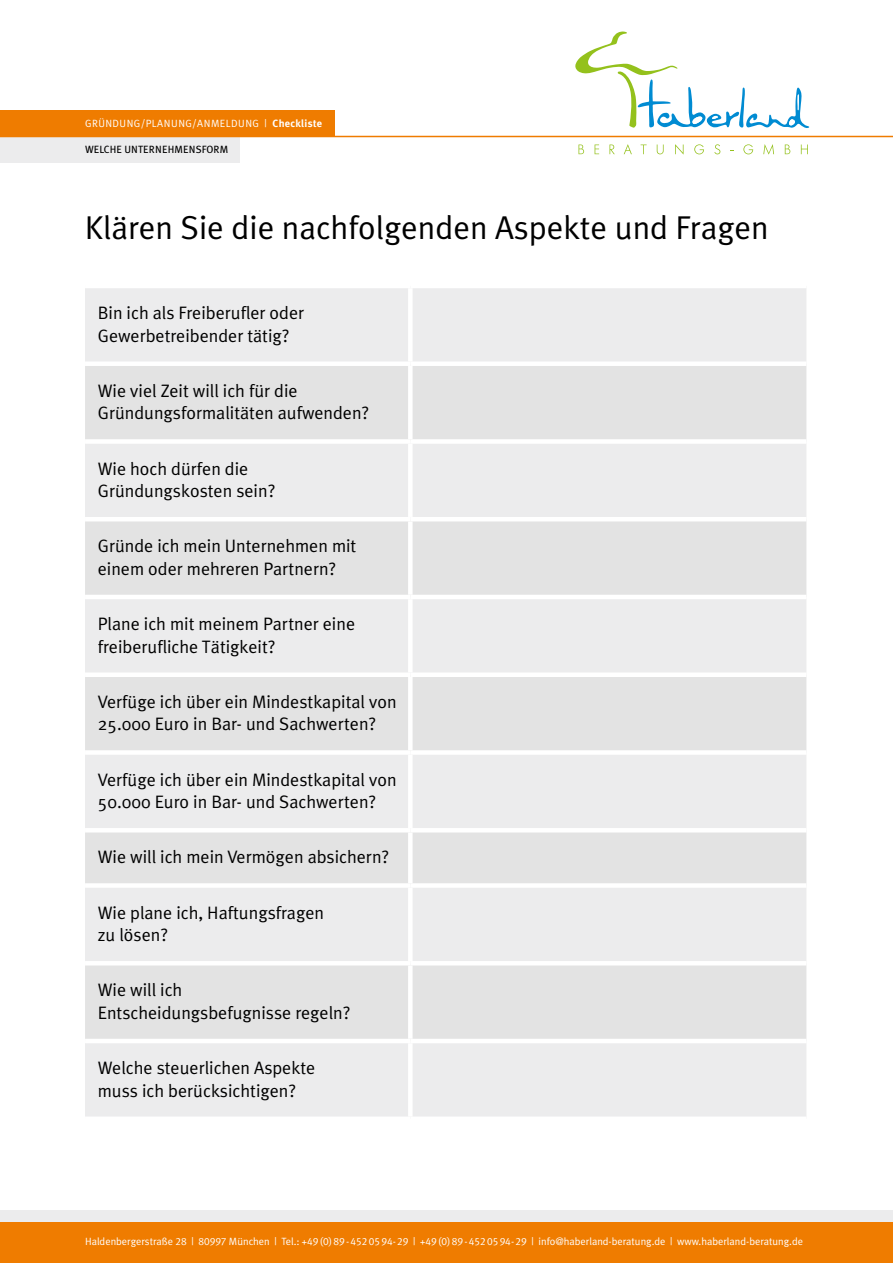
<style>
.page{position:relative;width:893px;height:1263px;background:#fff}
.page>*{position:absolute;margin:0;border:0;box-sizing:border-box;transform-origin:0 0}
.t1{font:33px "Meta Plus Normal";color:#000}
.t2{font:18px/22.5px "Meta Plus Normal";color:#000}
.t3{font:10.5px "Meta Plus Normal";color:#fff}
.t4{font:10.5px "Meta Plus Normal";letter-spacing:.045em;color:#fff}
.t5{font:10.5px "Meta Plus";letter-spacing:.015em;color:#000}
.s1{font-family:"Meta Plus";font-weight:700}
.s2{font-family:"Meta Plus Normal Caps"}
</style>
<div class="page">
<div style="left:0;top:137px;width:239px;height:26px;background:#ececed"></div>
<svg style="left:575px;top:31px;width:234px;height:97px"></svg>
<svg style="left:578px;top:145px;width:6px;height:9px"></svg>
<svg style="left:595px;top:145px;width:4px;height:9px"></svg>
<svg style="left:609px;top:145px;width:6px;height:9px"></svg>
<svg style="left:624px;top:144px;width:8px;height:10px"></svg>
<svg style="left:641px;top:145px;width:6px;height:9px"></svg>
<svg style="left:657px;top:145px;width:7px;height:9px"></svg>
<svg style="left:675px;top:144px;width:8px;height:10px"></svg>
<svg style="left:694px;top:144px;width:10px;height:10px"></svg>
<svg style="left:714px;top:144px;width:6px;height:10px"></svg>
<svg style="left:743px;top:144px;width:10px;height:10px"></svg>
<svg style="left:763px;top:144px;width:11px;height:10px"></svg>
<svg style="left:785px;top:145px;width:5px;height:9px"></svg>
<svg style="left:801px;top:145px;width:7px;height:9px"></svg>
<hr style="left:0;top:136px;width:893px;height:1px;background:#ef7c00">
<div style="left:85px;top:288px;width:721px;height:828px;background:#ececed"></div>
<svg style="left:85px;top:366px;width:721px;height:673px;background:#e7e7e7"></svg>
<div style="left:408px;top:288px;width:5px;height:73px;background:#fff"></div>
<div style="left:85px;top:361px;width:325px;height:5px;background:#fff"></div>
<div style="left:410px;top:361px;width:396px;height:5px;background:#fff"></div>
<div style="left:408px;top:366px;width:5px;height:73px;background:#fff"></div>
<div style="left:85px;top:439px;width:325px;height:5px;background:#fff"></div>
<div style="left:410px;top:439px;width:396px;height:5px;background:#fff"></div>
<div style="left:408px;top:444px;width:5px;height:73px;background:#fff"></div>
<hr style="left:85px;top:517px;width:325px;height:4px;background:#fff">
<hr style="left:410px;top:517px;width:396px;height:4px;background:#fff">
<div style="left:408px;top:521px;width:5px;height:74px;background:#fff"></div>
<hr style="left:85px;top:595px;width:325px;height:4px;background:#fff">
<hr style="left:410px;top:595px;width:396px;height:4px;background:#fff">
<div style="left:408px;top:599px;width:5px;height:73px;background:#fff"></div>
<div style="left:85px;top:672px;width:325px;height:5px;background:#fff"></div>
<div style="left:410px;top:672px;width:396px;height:5px;background:#fff"></div>
<div style="left:408px;top:677px;width:5px;height:73px;background:#fff"></div>
<div style="left:85px;top:750px;width:325px;height:5px;background:#fff"></div>
<div style="left:410px;top:750px;width:396px;height:5px;background:#fff"></div>
<div style="left:408px;top:755px;width:5px;height:73px;background:#fff"></div>
<hr style="left:85px;top:828px;width:325px;height:4px;background:#fff">
<hr style="left:410px;top:828px;width:396px;height:4px;background:#fff">
<div style="left:408px;top:832px;width:5px;height:51px;background:#fff"></div>
<div style="left:85px;top:883px;width:325px;height:5px;background:#fff"></div>
<div style="left:410px;top:883px;width:396px;height:5px;background:#fff"></div>
<div style="left:408px;top:888px;width:5px;height:73px;background:#fff"></div>
<hr style="left:85px;top:961px;width:325px;height:4px;background:#fff">
<hr style="left:410px;top:961px;width:396px;height:4px;background:#fff">
<div style="left:408px;top:965px;width:5px;height:74px;background:#fff"></div>
<hr style="left:85px;top:1039px;width:325px;height:4px;background:#fff">
<hr style="left:410px;top:1039px;width:396px;height:4px;background:#fff">
<div style="left:408px;top:1043px;width:5px;height:73px;background:#fff"></div>
<div style="left:0;top:111px;width:335px;height:25px;background:#ef7c00"></div>
<div style="left:0;top:1222px;width:893px;height:41px;background:#ef7c00"></div>
<div style="left:0;top:1211px;width:893px;height:11px;background:#ececed"></div>
<p class="t4" style="left:85px;top:118px;width:239px">GRÜNDUNG/PLANUNG/ANMELDUNG | <span class="s1">Checkliste</span></p>
<p class="t5" style="left:85px;top:143px;width:145px">WELCHE UNTERNEHMENSFORM</p>
<h1 class="t1" style="left:85px;top:208px;width:685px">Klären Sie die nachfolgenden Aspekte und Fragen</h1>
<p class="t2" style="left:98px;top:301px;width:208px">Bin ich als Freiberufler oder<br>Gewerbetreibender tätig?</p>
<p class="t2" style="left:98px;top:379px;width:273px">Wie viel Zeit will ich für die<br>Gründungsformalitäten aufwenden?</p>
<p class="t2" style="left:98px;top:457px;width:179px">Wie hoch dürfen die<br>Gründungskosten sein?</p>
<p class="t2" style="left:98px;top:535px;width:260px">Gründe ich mein Unternehmen mit einem oder mehreren Partnern?</p>
<p class="t2" style="left:98px;top:612px;width:259px">Plane ich mit meinem Partner eine freiberufliche Tätigkeit?</p>
<p class="t2" style="left:98px;top:690px;width:300px">Verfüge ich über ein Mindestkapital von<br>25.000 Euro in Bar- und Sachwerten?</p>
<p class="t2" style="left:98px;top:768px;width:300px">Verfüge ich über ein Mindestkapital von<br>50.000 Euro in Bar- und Sachwerten?</p>
<p class="t2" style="left:98px;top:845px;width:293px">Wie will ich mein Vermögen absichern?</p>
<p class="t2" style="left:98px;top:901px;width:228px">Wie plane ich, Haftungsfragen zu lösen?</p>
<p class="t2" style="left:98px;top:978px;width:254px">Wie will ich<br>Entscheidungsbefugnisse regeln?</p>
<p class="t2" style="left:98px;top:1056px;width:219px">Welche steuerlichen Aspekte muss ich berücksichtigen?</p>
<p class="t3" style="left:85px;top:1236px;width:720px">Haldenbergerstraße <span class="s2">28</span> | <span class="s2">80997</span> München | Tel.: <span class="s2">+49 (0) 89 - 452 05 94- 29</span> | <span class="s2">+49 (0) 89 - 452 05 94- 29</span> | info@haberland-beratung.de | www.haberland-beratung.de</p>
</div>
